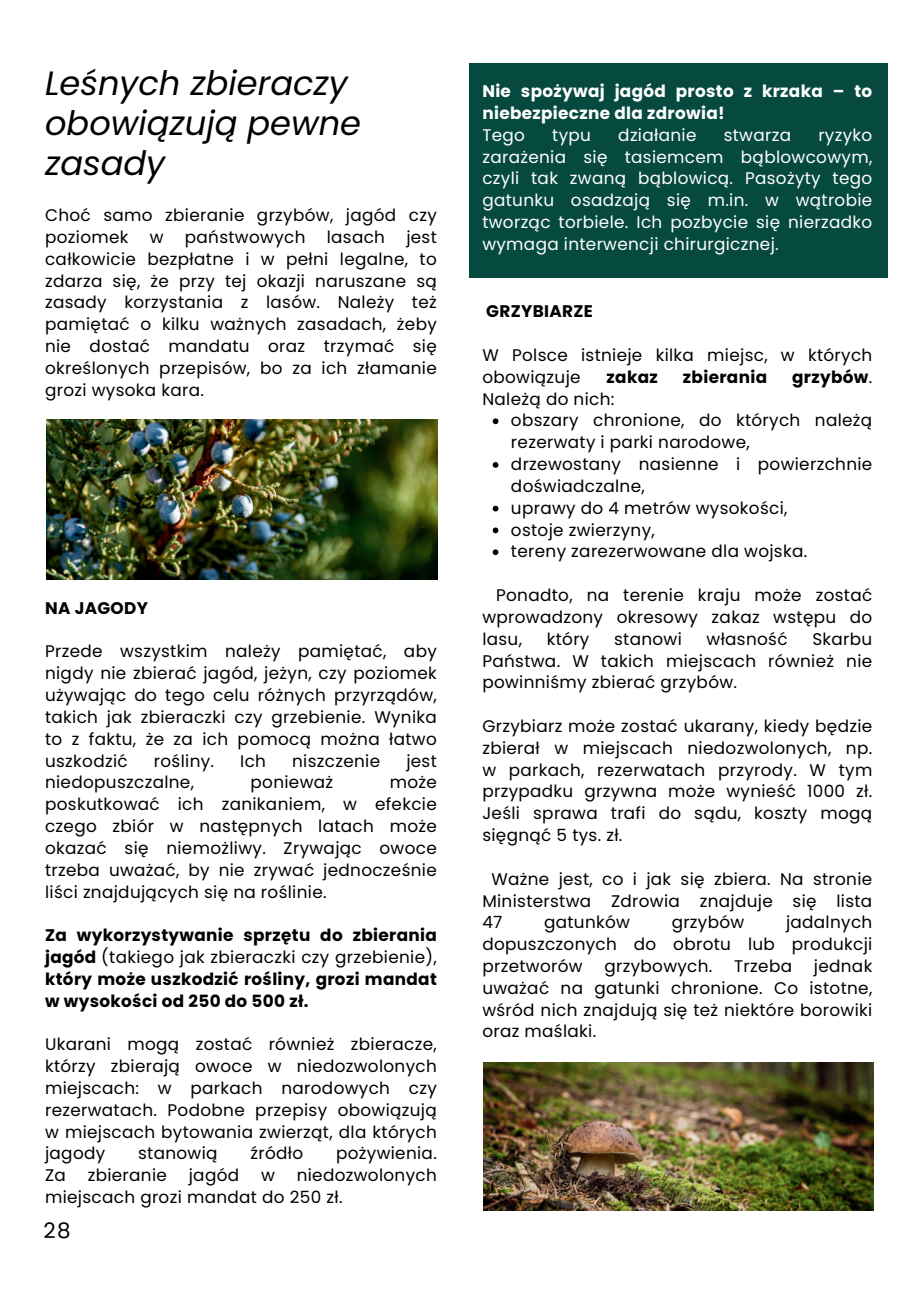
<style>
.page{position:relative;width:918px;height:1289px;background:#fff}
.page>*{position:absolute;margin:0;border:0;box-sizing:border-box;transform-origin:0 0}
.t1{font:italic 33.6px/40.2px "Poppins";color:#000}
.t2{font:21.45px "Poppins";color:#000}
.t3{font:16.8px/21.8px "Poppins";letter-spacing:.02em;color:#000;text-align:justify}
.t4{font:16.8px/21.8px "Poppins";letter-spacing:.02em;color:#fff;text-align:justify}
.t5{font:700 16.8px/21.8px "Poppins";letter-spacing:.02em;color:#000;text-align:justify}
.t6{font:700 16.8px/21.8px "Poppins";letter-spacing:.02em;color:#fff}
.t7{font:15.3px "Poppins";color:#fff}
.s1{font-weight:400}
</style>
<div class="page">
<div style="left:469px;top:64px;width:418px;height:214px;background:#064a3f"></div>
<svg style="left:493px;top:418px;width:5px;height:6px"></svg>
<svg style="left:493px;top:462px;width:5px;height:5px"></svg>
<svg style="left:493px;top:505px;width:5px;height:6px"></svg>
<svg style="left:493px;top:527px;width:5px;height:6px"></svg>
<svg style="left:493px;top:549px;width:5px;height:6px"></svg>
<img style="left:47px;top:419px;width:390px;height:160px">
<img style="left:483px;top:1062px;width:390px;height:147px">
<h1 class="t1" style="left:45px;top:63px;width:318px">Leśnych zbieraczy obowiązują pewne zasady</h1>
<p class="t3" style="left:45px;top:204px;width:393px">Choć samo zbieranie grzybów, jagód czy poziomek</p>
<p class="t3" style="left:150px;top:226px;width:15px">w</p>
<p class="t3" style="left:185px;top:226px;width:122px">państwowych</p>
<p class="t3" style="left:327px;top:226px;width:60px">lasach</p>
<p class="t3" style="left:45px;top:226px;width:393px;text-indent:361px">jest całkowicie bezpłatne i w pełni legalne, to zdarza się, że przy tej okazji naruszane są zasady korzystania z lasów. Należy też pamiętać o kilku ważnych zasadach, żeby nie dostać mandatu oraz trzymać się określonych przepisów, bo za ich złamanie grozi wysoka kara.</p>
<p class="t5" style="left:45px;top:597px;width:104px">NA JAGODY</p>
<p class="t3" style="left:45px;top:640px;width:393px">Przede wszystkim należy pamiętać, aby nigdy nie zbierać jagód, jeżyn, czy poziomek używając do tego celu różnych przyrządów, takich jak zbieraczki czy grzebienie. Wynika to z faktu, że za ich pomocą można łatwo uszkodzić</p>
<p class="t3" style="left:154px;top:749px;width:62px">rośliny.</p>
<p class="t3" style="left:240px;top:749px;width:27px">Ich</p>
<p class="t3" style="left:292px;top:749px;width:89px">niszczenie</p>
<p class="t3" style="left:406px;top:749px;width:32px">jest</p>
<p class="t3" style="left:45px;top:771px;width:150px">niedopuszczalne,</p>
<p class="t3" style="left:251px;top:771px;width:84px">ponieważ</p>
<p class="t3" style="left:45px;top:771px;width:393px;text-indent:345px">może poskutkować ich zanikaniem, w efekcie czego zbiór w następnych latach może okazać się niemożliwy. Zrywając owoce trzeba uważać, by nie zrywać jednocześnie liści znajdujących się na roślinie.</p>
<p class="t5" style="left:45px;top:924px;width:393px">Za wykorzystywanie sprzętu do zbierania jagód <span class="s1">(takiego jak zbieraczki czy grzebienie), </span>który może uszkodzić rośliny, grozi mandat w wysokości od 250 do 500 zł.</p>
<p class="t3" style="left:45px;top:1033px;width:393px">Ukarani mogą zostać również zbieracze, którzy zbierają owoce w niedozwolonych miejscach: w parkach narodowych czy rezerwatach. Podobne przepisy obowiązują w miejscach bytowania zwierząt, dla których jagody</p>
<p class="t3" style="left:138px;top:1142px;width:81px">stanowią</p>
<p class="t3" style="left:250px;top:1142px;width:54px">źródło</p>
<p class="t3" style="left:336px;top:1142px;width:102px">pożywienia.</p>
<p class="t3" style="left:45px;top:1164px;width:22px">Za</p>
<p class="t3" style="left:88px;top:1164px;width:81px">zbieranie</p>
<p class="t3" style="left:189px;top:1164px;width:52px">jagód</p>
<p class="t3" style="left:261px;top:1164px;width:15px">w</p>
<p class="t3" style="left:45px;top:1164px;width:393px;text-indent:252px">niedozwolonych miejscach grozi mandat do 250 zł.</p>
<p class="t2" style="left:44px;top:1218px;width:28px">28</p>
<p class="t6" style="left:482px;top:80px;width:391px">Nie spożywaj jagód prosto z krzaka – to niebezpieczne dla zdrowia!</p>
<p class="t4" style="left:482px;top:124px;width:44px">Tego</p>
<p class="t4" style="left:552px;top:124px;width:40px">typu</p>
<p class="t4" style="left:618px;top:124px;width:80px">działanie</p>
<p class="t4" style="left:724px;top:124px;width:69px">stwarza</p>
<p class="t7" style="left:515px;top:91px;width:64px">cos tam</p>
<p class="t4" style="left:482px;top:124px;width:391px;text-indent:336px">ryzyko zarażenia się tasiemcem bąblowcowym, czyli tak zwaną bąblowicą. Pasożyty tego gatunku osadzają się m.in. w wątrobie tworząc torbiele. Ich pozbycie się nierzadko wymaga interwencji chirurgicznej.</p>
<p class="t5" style="left:486px;top:300px;width:108px">GRZYBIARZE</p>
<p class="t3" style="left:482px;top:344px;width:391px">W Polsce istnieje kilka miejsc, w których obowiązuje</p>
<p class="t5" style="left:607px;top:366px;width:53px">zakaz</p>
<p class="t5" style="left:683px;top:366px;width:86px">zbierania</p>
<p class="t5" style="left:792px;top:366px;width:82px">grzybów<span class="s1">.</span></p>
<p class="t3" style="left:511px;top:388px;width:363px;text-align:left;text-indent:-29px">Należą do nich:<br>obszary chronione, do których należą rezerwaty i parki narodowe,<br>drzewostany nasienne i powierzchnie doświadczalne,<br>uprawy do 4 metrów wysokości,<br>ostoje zwierzyny,<br>tereny zarezerwowane dla wojska.</p>
<p class="t3" style="left:482px;top:584px;width:391px;text-indent:14px">Ponadto, na terenie kraju może zostać wprowadzony okresowy zakaz wstępu do lasu,</p>
<p class="t3" style="left:547px;top:628px;width:44px">który</p>
<p class="t3" style="left:614px;top:628px;width:69px">stanowi</p>
<p class="t3" style="left:707px;top:628px;width:83px">własność</p>
<p class="t3" style="left:482px;top:628px;width:391px;text-indent:330px">Skarbu Państwa. W takich miejscach również nie powinniśmy zbierać grzybów.</p>
<p class="t3" style="left:482px;top:715px;width:391px">Grzybiarz może zostać ukarany, kiedy będzie zbierał w miejscach niedozwolonych, np. w parkach, rezerwatach przyrody. W tym przypadku grzywna może wynieść 1000 zł.<br>Jeśli sprawa trafi do sądu, koszty mogą sięgnąć 5 tys. zł.</p>
<p class="t3" style="left:482px;top:867px;width:391px;text-indent:9px">Ważne jest, co i jak się zbiera. Na stronie Ministerstwa Zdrowia znajduje się lista 47</p>
<p class="t3" style="left:544px;top:911px;width:87px">gatunków</p>
<p class="t3" style="left:672px;top:911px;width:74px">grzybów</p>
<p class="t3" style="left:482px;top:911px;width:391px;text-indent:304px">jadalnych dopuszczonych do obrotu lub produkcji przetworów</p>
<p class="t3" style="left:482px;top:955px;width:391px;text-indent:332px">jednak uważać na gatunki chronione. Co istotne, wśród nich znajdują się też niektóre borowiki oraz maślaki.</p>
<p class="t3" style="left:604px;top:955px;width:110px">grzybowych.</p>
<p class="t3" style="left:734px;top:955px;width:59px">Trzeba</p>
</div>
